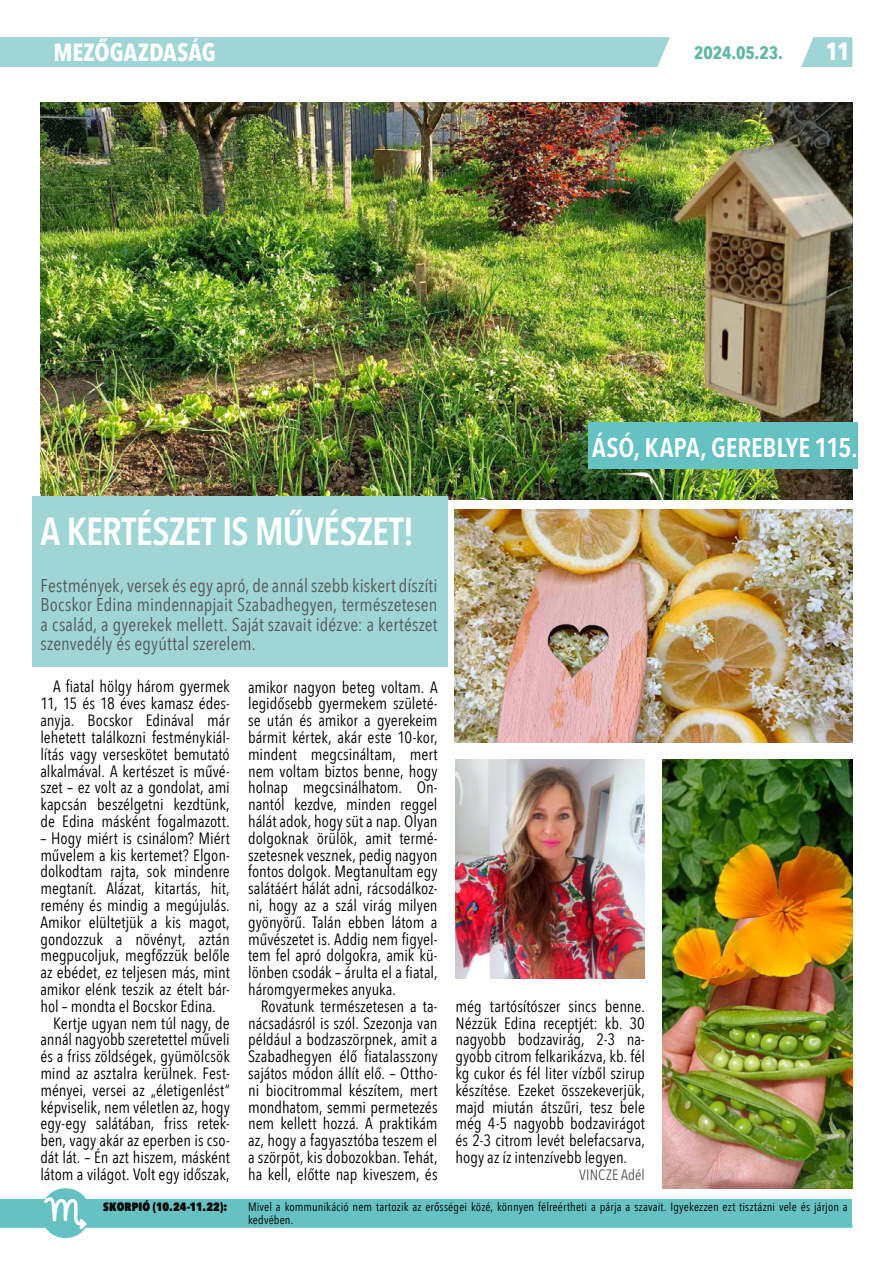
<style>
.page{position:relative;width:893px;height:1263px;background:#fff}
.page>*{position:absolute;margin:0;border:0;box-sizing:border-box;transform-origin:0 0}
.t1{font:600 39px "Avenir Next Condensed";letter-spacing:-.02em;color:#fff}
.t2{font:600 27px "Avenir Next Condensed";letter-spacing:-.005em;color:#fff}
.t3{font:700 24.75px "Avenir Next Condensed";color:#fff}
.t4{font:18.45px/19.5px "Avenir Next Condensed";letter-spacing:.01em;color:#575756;text-align:justify}
.t5{font:700 18px "Avenir Next Condensed";letter-spacing:-.005em;color:#60b7a3}
.t6{font:16.35px/16.8px "Avenir Next Condensed";color:#000;text-align:justify}
.t7{font:15px "Avenir Next Condensed";letter-spacing:.005em;color:#575756}
.t8{font:12px/13px "Avenir Next Condensed";letter-spacing:.01em;color:#000}
.t9{font:800 12px "Avenir Next Condensed";letter-spacing:.01em;color:#000}
</style>
<div class="page">
<img style="left:41px;top:102px;width:811px;height:398px">
<img style="left:663px;top:760px;width:189px;height:428px">
<img style="left:455px;top:760px;width:190px;height:218px">
<img style="left:455px;top:509px;width:397px;height:234px">
<hr style="left:0;top:1225px;width:852px;height:3px;background:#65c1c2">
<div style="left:0;top:37px;width:670px;height:30px;background:#9fd5d5"></div>
<svg style="left:801px;top:37px;width:51px;height:30px;background:#abdada"></svg>
<div style="left:588px;top:423px;width:270px;height:46px;background:#65c1c2"></div>
<div style="left:1px;top:1199px;width:851px;height:26px;background:#65c1c2"></div>
<svg style="left:0;top:1199px;width:1px;height:26px"></svg>
<div style="left:41px;top:1188px;width:50px;height:50px;background:#66c2c2;border-radius:50%"></div>
<svg style="left:44px;top:1196px;width:43px;height:33px"></svg>
<div style="left:32px;top:496px;width:416px;height:171px;background:#9fd5d5"></div>
<h3 class="t3" style="left:53px;top:38px;width:164px">MEZŐGAZDASÁG</h3>
<h1 class="t1" style="left:41px;top:497px;width:376px">A KERTÉSZET IS MŰVÉSZET!</h1>
<p class="t4" style="left:41px;top:575px;width:398px">Festmények, versek és egy apró, de annál szebb kiskert díszíti Bocskor Edina mindennapjait Szabadhegyen, természetesen a család, a gyerekek mellett. Saját szavait idézve: a kertészet szenvedély és egyúttal szerelem.</p>
<p class="t5" style="left:694px;top:41px;width:90px">2024.05.23.</p>
<h3 class="t3" style="left:826px;top:36px;width:26px">11</h3>
<h2 class="t2" style="left:592px;top:424px;width:267px">ÁSÓ, KAPA, GEREBLYE 115.</h2>
<p class="t6" style="left:40px;top:678px;width:191px;text-indent:13px">A fiatal hölgy három gyermek 11, 15 és 18 éves kamasz édes&shy;anyja. Bocskor Edinával már lehetett találkozni festménykiál&shy;lítás vagy verseskötet bemutató alkalmával. A kertészet is művé&shy;szet – ez volt az a gondolat, ami kapcsán beszélgetni kezdtünk, de Edina másként fogalmazott.</p>
<p class="t6" style="left:40px;top:829px;width:191px">– Hogy miért is csinálom? Miért</p>
<p class="t6" style="left:40px;top:846px;width:191px">művelem a kis kertemet? Elgon-</p>
<p class="t6" style="left:40px;top:862px;width:191px">dolkodtam rajta, sok mindenre</p>
<p class="t6" style="left:40px;top:879px;width:191px">megtanít. Alázat, kitartás, hit,</p>
<p class="t6" style="left:40px;top:896px;width:191px">remény és mindig a megújulás.</p>
<p class="t6" style="left:40px;top:913px;width:191px">Amikor elültetjük a kis magot,</p>
<p class="t6" style="left:40px;top:930px;width:191px">gondozzuk a növényt, aztán</p>
<p class="t6" style="left:40px;top:946px;width:191px">megpucoljuk, megfőzzük belőle</p>
<p class="t6" style="left:40px;top:963px;width:191px">az ebédet, ez teljesen más, mint</p>
<p class="t6" style="left:40px;top:980px;width:191px">amikor elénk teszik az ételt bár-</p>
<p class="t6" style="left:40px;top:997px;width:177px">hol – mondta el Bocskor Edina.</p>
<p class="t6" style="left:53px;top:1014px;width:178px">Kertje ugyan nem túl nagy, de</p>
<p class="t6" style="left:40px;top:1030px;width:191px">annál nagyobb szeretettel műveli</p>
<p class="t6" style="left:40px;top:1047px;width:191px">és a friss zöldségek, gyümölcsök</p>
<p class="t6" style="left:40px;top:1064px;width:191px">mind az asztalra kerülnek. Fest-</p>
<p class="t6" style="left:40px;top:1081px;width:191px">ményei, versei az „életigenlést”</p>
<p class="t6" style="left:40px;top:1098px;width:191px">képviselik, nem véletlen az, hogy</p>
<p class="t6" style="left:40px;top:1114px;width:191px">egy-egy salátában, friss retek-</p>
<p class="t6" style="left:40px;top:1131px;width:191px">ben, vagy akár az eperben is cso-</p>
<p class="t6" style="left:40px;top:1148px;width:191px">dát lát. – Én azt hiszem, másként</p>
<p class="t6" style="left:40px;top:1165px;width:191px">látom a világot. Volt egy időszak,</p>
<p class="t6" style="left:248px;top:678px;width:191px">amikor nagyon beteg voltam. A legidősebb gyermekem születé&shy;se után és amikor a gyerekeim bármit kértek, akár este 10-kor, mindent megcsináltam, mert nem voltam biztos benne, hogy holnap megcsinálhatom. On&shy;nantól kezdve, minden reggel hálát adok, hogy süt a nap. Olyan dolgoknak örülök, amit termé&shy;szetesnek vesznek, pedig nagyon fontos dolgok. Megtanultam egy salátáért hálát adni, rácsodálkoz&shy;ni, hogy az a szál virág milyen gyönyörű. Talán ebben látom a művészetet is. Addig nem figyel&shy;tem fel apró dolgokra, amik kü&shy;lönben csodák – árulta el a fiatal, háromgyermekes anyuka.</p>
<p class="t6" style="left:248px;top:997px;width:191px;text-indent:13px">Rovatunk természetesen a ta&shy;nácsadásról is szól. Szezonja van például a bodzaszörpnek, amit a Szabadhegyen élő fiatalasszony sajátos módon állít elő. – Ottho&shy;ni biocitrommal készítem, mert mondhatom, semmi permetezés nem kellett hozzá. A praktikám az, hogy a fagyasztóba teszem el a szörpöt, kis dobozokban. Tehát, ha kell, előtte nap kiveszem, és</p>
<p class="t6" style="left:455px;top:997px;width:191px">még tartósítószer sincs benne.<br>Nézzük Edina receptjét: kb. 30 nagyobb bodzavirág, 2-3 na&shy;gyobb citrom felkarikázva, kb. fél kg cukor és fél liter vízből szirup készítése. Ezeket összekeverjük, majd miután átszűri, tesz bele még 4-5 nagyobb bodzavirágot és 2-3 citrom levét belefacsarva, hogy az íz intenzívebb legyen.</p>
<p class="t7" style="left:579px;top:1162px;width:67px">VINCZE Adél</p>
<p class="t9" style="left:103px;top:1199px;width:125px">SKORPIÓ (10.24-11.22):</p>
<p class="t8" style="left:248px;top:1200px;width:601px">Mivel a kommunikáció nem tartozik az erősségei közé, könnyen félreértheti a párja a szavait. Igyekezzen ezt tisztázni vele és járjon a kedvében.</p>
</div>
